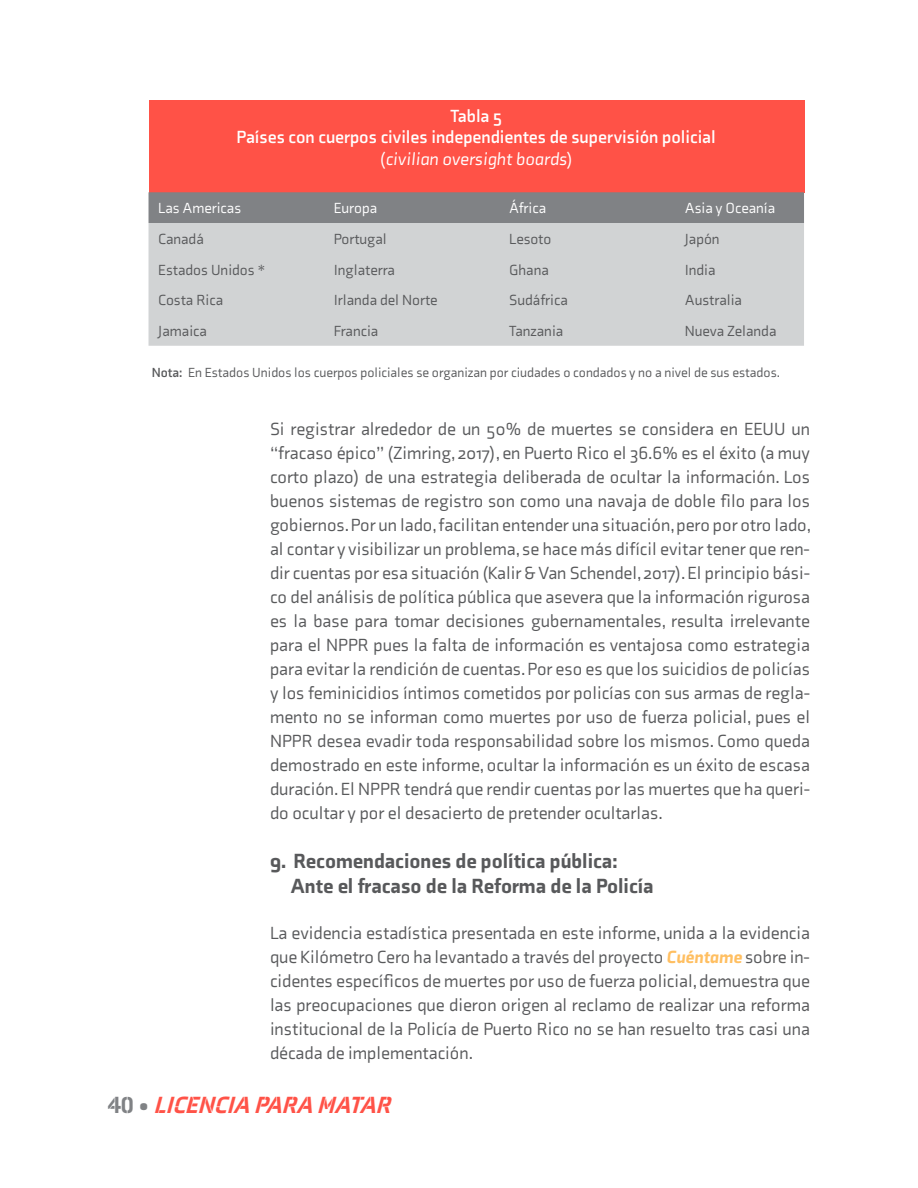
<style>
.page{position:relative;width:918px;height:1188px;background:#fff}
.page>*{position:absolute;margin:0;border:0;box-sizing:border-box;transform-origin:0 0}
.t1{font:italic 900 24px "Axia Stencil";color:#ff5247}
.t2{font:900 21px/25.2px "Axia";color:#58595b}
.t3{font:18px/24px "Axia";color:#58595b;text-align:justify}
.t4{font:700 18px/21.6px "Axia";color:#fff;text-align:center}
.t5{font:15px "Axia";color:#58595b}
.t6{font:15px "Axia";color:#fff}
.t7{font:13.5px "Axia";color:#58595b}
.s1{font-weight:400}
.s2{font-weight:400;font-style:italic}
.s3{font-weight:700}
.s4{font-weight:900;font-style:italic;color:#ffbf61}
.s5{font-style:normal;color:#808285}
</style>
<div class="page">
<div style="left:149px;top:100px;width:656px;height:93px;background:#ff5247"></div>
<div style="left:149px;top:192px;width:655px;height:31px;background:#808285"></div>
<div style="left:149px;top:223px;width:655px;height:123px;background:#d1d3d4"></div>
<p class="t4" style="left:237px;top:104px;width:481px">Tabla 5<br>Países con cuerpos civiles independientes de supervisión policial <span class="s1">(</span><span class="s2">civilian oversight boards</span><span class="s1">)</span></p>
<p class="t6" style="left:158px;top:199px;width:84px">Las Americas</p>
<p class="t6" style="left:334px;top:199px;width:45px">Europa</p>
<p class="t6" style="left:509px;top:199px;width:38px">África</p>
<p class="t6" style="left:685px;top:199px;width:92px">Asia y Oceanía</p>
<p class="t5" style="left:158px;top:230px;width:47px">Canadá</p>
<p class="t5" style="left:334px;top:230px;width:54px">Portugal</p>
<p class="t5" style="left:509px;top:230px;width:44px">Lesoto</p>
<p class="t5" style="left:685px;top:230px;width:36px">Japón</p>
<p class="t5" style="left:158px;top:261px;width:108px">Estados Unidos *</p>
<p class="t5" style="left:334px;top:261px;width:63px">Inglaterra</p>
<p class="t5" style="left:509px;top:261px;width:41px">Ghana</p>
<p class="t5" style="left:685px;top:261px;width:32px">India</p>
<p class="t5" style="left:158px;top:291px;width:66px">Costa Rica</p>
<p class="t5" style="left:334px;top:291px;width:105px">Irlanda del Norte</p>
<p class="t5" style="left:509px;top:291px;width:60px">Sudáfrica</p>
<p class="t5" style="left:685px;top:291px;width:59px">Australia</p>
<p class="t5" style="left:158px;top:322px;width:50px">Jamaica</p>
<p class="t5" style="left:334px;top:322px;width:46px">Francia</p>
<p class="t5" style="left:509px;top:322px;width:56px">Tanzania</p>
<p class="t5" style="left:685px;top:322px;width:93px">Nueva Zelanda</p>
<p class="t7" style="left:152px;top:365px;width:630px"><span class="s3">Nota:</span> En Estados Unidos los cuerpos policiales se organizan por ciudades o condados y no a nivel de sus estados.</p>
<p class="t3" style="left:270px;top:417px;width:543px">Si registrar alrededor de un 50% de muertes se considera en EEUU un “fracaso épico” (Zimring, 2017), en Puerto Rico el 36.6% es el éxito (a muy corto plazo) de una estrategia deliberada de ocultar la información. Los buenos sistemas de registro son como una navaja de doble filo para los gobiernos. Por un lado, facilitan entender una situación, pero por otro lado, al contar y visibilizar un problema, se hace más difícil evitar tener que ren&shy;dir cuentas por esa situación (Kalir &amp; Van Schendel, 2017). El principio bási&shy;co del análisis de política pública que asevera que la información rigurosa es la base para tomar decisiones gubernamentales, resulta irrelevante para el NPPR pues la falta de información es ventajosa como estrategia para evitar la rendición de cuentas. Por eso es que los suicidios de policías y los feminicidios íntimos cometidos por policías con sus armas de regla&shy;mento no se informan como muertes por uso de fuerza policial, pues el NPPR desea evadir toda responsabilidad sobre los mismos. Como queda demostrado en este informe, ocultar la información es un éxito de escasa duración. El NPPR tendrá que rendir cuentas por las muertes que ha queri&shy;do ocultar y por el desacierto de pretender ocultarlas.</p>
<p class="t2" style="left:291px;top:848px;width:364px;text-indent:-21px">9. Recomendaciones de política pública:<br>Ante el fracaso de la Reforma de la Policía</p>
<p class="t3" style="left:270px;top:921px;width:542px">La evidencia estadística presentada en este informe, unida a la evidencia que Kilómetro Cero ha levantado a través del proyecto <span class="s4">Cuéntame</span> sobre in&shy;cidentes específicos de muertes por uso de fuerza policial, demuestra que las preocupaciones que dieron origen al reclamo de realizar una reforma institucional de la Policía de Puerto Rico no se han resuelto tras casi una década de implementación.</p>
<h1 class="t1" style="left:108px;top:1090px;width:291px"><span class="s5">4 0 •</span> LICENCIA PARA MATAR</h1>
</div>
